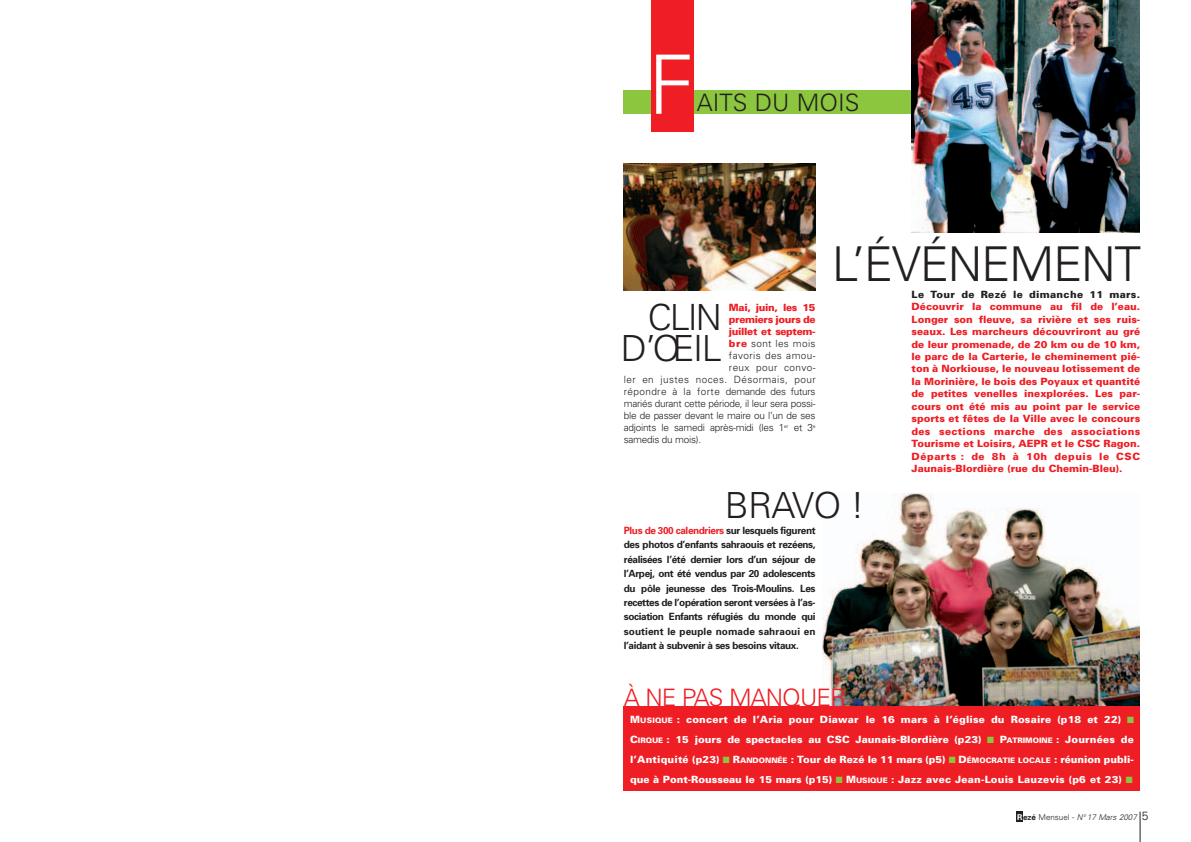
<style>
.page{position:relative;width:1191px;height:842px;background:#fff}
.page>*{position:absolute;margin:0;border:0;box-sizing:border-box;transform-origin:0 0}
.t1{font:300 82px "Univers";color:#fff}
.t2{font:300 48px "Univers";letter-spacing:-.03em;color:#231f20}
.t3{font:300 36px/31px "Univers";letter-spacing:-.045em;color:#231f20;text-align:right}
.t4{font:300 24px "Univers";letter-spacing:-.04em;color:#ee1e24}
.t5{font:300 24px "Univers";color:#231f20}
.t6{font:900 10px/12.5px "Univers";color:#ee1e24;text-align:justify}
.t7{font:700 10px/14.5px "Univers";letter-spacing:-.04em;color:#231f20;text-align:justify}
.t8{font:900 10px/20.1px "Univers";letter-spacing:.02em;color:#fff;text-align:justify}
.t9{font:300 10px "Univers";letter-spacing:-.03em;color:#231f20}
.t10{font:300 10px "Univers";letter-spacing:.04em;color:#231f20}
.t11{font:900 10px "Univers";letter-spacing:-.035em;color:#ee1e24}
.t12{font:900 10px "Univers";letter-spacing:.035em;color:#231f20}
.t13{font:italic 300 8px "Univers";color:#231f20}
.s1{font-weight:900;color:#ee1e24}
.s2{color:#ee1e24}
.s3{font-size:7.5px}
.s4{color:#8bc63e}
.s5{font-weight:700;font-style:normal;color:#fff}
.s6{font-weight:700;font-style:normal}
.s7{font-style:normal}
.s8{font-style:normal;font-size:12px}
</style>
<div class="page">
<img style="left:822px;top:493px;width:318px;height:213px">
<hr style="left:1139px;top:812px;width:1px;height:30px;background:#231f20">
<div style="left:1016px;top:811px;width:6px;height:11px;background:#231f20"></div>
<div style="left:624px;top:91px;width:516px;height:23px;background:#8bc63e"></div>
<div style="left:651px;top:0;width:43px;height:132px;background:#ee1e24"></div>
<img style="left:911px;top:0;width:229px;height:232px">
<div style="left:624px;top:706px;width:516px;height:85px;background:#ee1e24"></div>
<img style="left:624px;top:164px;width:191px;height:126px">
<h1 class="t1" style="left:648px;top:55px;width:47px">F</h1>
<h3 class="t5" style="left:697px;top:94px;width:164px">AITS DU MOIS</h3>
<h3 class="t3" style="left:621px;top:305px;width:102px">CLIN<br>D’OEIL</h3>
<p class="t11" style="left:729px;top:304px;width:88px">Mai, juin, les 15</p>
<p class="t11" style="left:729px;top:316px;width:88px">premiers jours de</p>
<p class="t11" style="left:729px;top:328px;width:88px">juillet et septem-</p>
<p class="t10" style="left:729px;top:340px;width:88px"><span class="s1">bre</span> sont les mois</p>
<p class="t10" style="left:729px;top:352px;width:88px">favoris des amou-</p>
<p class="t10" style="left:729px;top:364px;width:88px">reux pour convo-</p>
<p class="t10" style="left:624px;top:376px;width:193px">ler en justes noces. Désormais, pour</p>
<p class="t9" style="left:624px;top:388px;width:193px">répondre à la forte demande des futurs</p>
<p class="t9" style="left:624px;top:400px;width:193px">mariés durant cette période, il leur sera possi-</p>
<p class="t9" style="left:624px;top:412px;width:193px">ble de passer devant le maire ou l’un de ses</p>
<p class="t9" style="left:624px;top:424px;width:193px">adjoints le samedi après-midi (les 1<sup>er</sup> et 3<sup>e</sup></p>
<p class="t9" style="left:624px;top:436px;width:79px">samedis du mois).</p>
<h2 class="t2" style="left:831px;top:246px;width:311px">L’ÉVÉNEMENT</h2>
<p class="t12" style="left:911px;top:290px;width:230px">Le Tour de Rezé le dimanche 11 mars.</p>
<p class="t6" style="left:911px;top:301px;width:230px">Découvrir la commune au fil de l’eau.<br>Longer son fleuve, sa rivière et ses ruis&shy;seaux. Les marcheurs découvriront au gré de leur promenade, de 20 km ou de 10 km, le parc de la Carterie, le cheminement pié&shy;ton à Norkiouse, le nouveau lotissement de la Morinière, le bois des Poyaux et quantité de petites venelles inexplorées. Les par&shy;cours ont été mis au point par le service sports et fêtes de la Ville avec le concours des sections marche des associations Tourisme et Loisirs, AEPR et le CSC Ragon.<br>Départs : de 8h à 10h depuis le CSC Jaunais-Blordière (rue du Chemin-Bleu).</p>
<h3 class="t3" style="left:724px;top:493px;width:141px">BRAVO !</h3>
<p class="t7" style="left:624px;top:524px;width:193px"><span class="s2">Plus de 300 calendriers</span> sur lesquels figurent des photos d’enfants sahraouis et rezéens, réalisées l’été dernier lors d’un séjour de l’Arpej, ont été vendus par 20 adolescents du pôle jeunesse des Trois-Moulins. Les recettes de l’opération seront versées à l’as&shy;sociation Enfants réfugiés du monde qui soutient le peuple nomade sahraoui en l’aidant à subvenir à ses besoins vitaux.</p>
<h3 class="t4" style="left:624px;top:689px;width:224px">À NE PAS MANQUER</h3>
<p class="t8" style="left:630px;top:710px;width:505px">M<span class="s3">USIQUE</span> : concert de l’Aria pour Diawar le 16 mars à l’église du Rosaire (p18 et 22) <span class="s4">■ </span>C<span class="s3">IRQUE</span> : 15 jours de spectacles au CSC Jaunais-Blordière (p23) <span class="s4">■</span> P<span class="s3">ATRIMOINE</span> : Journées de l’Antiquité (p23) <span class="s4">■</span> R<span class="s3">ANDONNÉE</span> : Tour de Rezé le 11 mars (p5) <span class="s4">■</span> D<span class="s3">ÉMOCRATIE LOCALE</span> : réunion publi&shy;que à Pont-Rousseau le 15 mars (p15) <span class="s4">■</span> M<span class="s3">USIQUE</span> : Jazz avec Jean-Louis Lauzevis (p6 et 23) <span class="s4">■</span></p>
<p class="t13" style="left:1017px;top:815px;width:133px"><span class="s5">R</span><span class="s6">ezé</span> <span class="s7">Mensuel -</span> N° 17 Mars 2007 <span class="s8">5</span></p>
</div>
